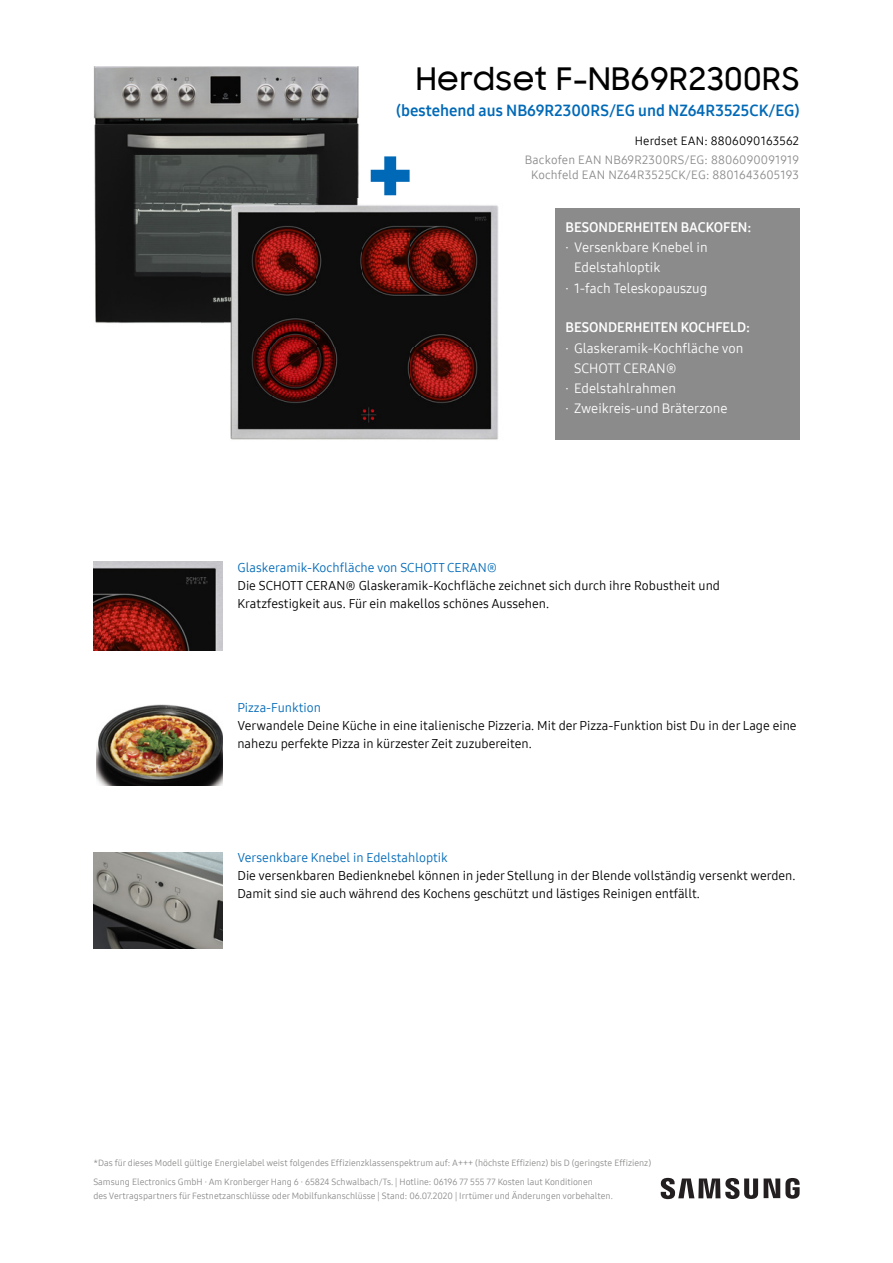
<style>
.page{position:relative;width:893px;height:1263px;background:#fff}
.page>*{position:absolute;margin:0;border:0;box-sizing:border-box;transform-origin:0 0}
.t1{font:700 105px "Samsung Sharp Sans";color:#0069b7}
.t2{font:500 31.5px "Samsung Sharp Sans";letter-spacing:.015em;color:#000}
.t3{font:15.75px "Samsung One 700";color:#0069b7}
.t4{font:13.5px "Samsung One 400";color:#fff}
.t5{font:13.5px "Samsung One 700";color:#fff}
.t6{font:12.75px/18px "Samsung One 400";color:#000}
.t7{font:12.75px "Samsung One 400";color:#0069b7}
.t8{font:12px/14.4px "Samsung One 400";letter-spacing:.015em;color:#8b8b8b;text-align:center}
.t9{font:12px "Samsung One 400";letter-spacing:.015em;color:#000}
.t10{font:9px/13.5px "Samsung One 400";color:#8b8b8b}
.t11{font:9px "Samsung One 400";color:#8c8c8b}
</style>
<div class="page">
<svg style="left:660px;top:1178px;width:139px;height:21px"></svg>
<div style="left:555px;top:208px;width:244px;height:231px;background:#8b8b8b"></div>
<img style="left:93px;top:66px;width:214px;height:90px">
<img style="left:307px;top:66px;width:52px;height:133px">
<img style="left:94px;top:156px;width:106px;height:167px">
<img style="left:200px;top:156px;width:108px;height:45px">
<img style="left:200px;top:201px;width:25px;height:122px">
<img style="left:361px;top:205px;width:138px;height:93px">
<img style="left:230px;top:336px;width:88px;height:104px">
<img style="left:318px;top:298px;width:180px;height:142px">
<img style="left:225px;top:199px;width:136px;height:137px">
<img style="left:93px;top:853px;width:129px;height:96px">
<img style="left:93px;top:562px;width:129px;height:88px">
<img style="left:97px;top:704px;width:125px;height:82px">
<h2 class="t2" style="left:416px;top:64px;width:385px">Herdset F-NB69R2300RS</h2>
<p class="t3" style="left:396px;top:102px;width:405px">(bestehend aus NB69R2300RS/EG und NZ64R3525CK/EG)</p>
<p class="t9" style="left:634px;top:134px;width:166px">Herdset EAN: 8806090163562</p>
<p class="t8" style="left:525px;top:153px;width:276px">Backofen EAN NB69R2300RS/EG: 8806090091919<br>Kochfeld EAN NZ64R3525CK/EG: 8801643605193</p>
<h1 class="t1" style="left:367px;top:128px;width:48px">+</h1>
<p class="t5" style="left:565px;top:219px;width:187px">BESONDERHEITEN BACKOFEN:</p>
<p class="t4" style="left:565px;top:239px;width:143px">· Versenkbare Knebel in</p>
<p class="t4" style="left:574px;top:260px;width:88px">Edelstahloptik</p>
<p class="t4" style="left:565px;top:280px;width:143px">· 1-fach Teleskopauszug</p>
<p class="t5" style="left:565px;top:320px;width:186px">BESONDERHEITEN KOCHFELD:</p>
<p class="t4" style="left:565px;top:340px;width:179px">· Glaskeramik-Kochfläche von</p>
<p class="t4" style="left:574px;top:360px;width:104px">SCHOTT CERAN®</p>
<p class="t4" style="left:565px;top:380px;width:112px">· Edelstahlrahmen</p>
<p class="t4" style="left:565px;top:401px;width:163px">· Zweikreis-und Bräterzone</p>
<p class="t7" style="left:237px;top:560px;width:261px">Glaskeramik-Kochfläche von SCHOTT CERAN®</p>
<p class="t6" style="left:237px;top:576px;width:484px">Die SCHOTT CERAN® Glaskeramik-Kochfläche zeichnet sich durch ihre Robustheit und<br>Kratzfestigkeit aus. Für ein makellos schönes Aussehen.</p>
<p class="t7" style="left:237px;top:700px;width:85px">Pizza-Funktion</p>
<p class="t6" style="left:237px;top:716px;width:560px">Verwandele Deine Küche in eine italienische Pizzeria. Mit der Pizza-Funktion bist Du in der Lage eine nahezu perfekte Pizza in kürzester Zeit zuzubereiten.</p>
<p class="t7" style="left:237px;top:850px;width:212px">Versenkbare Knebel in Edelstahloptik</p>
<p class="t6" style="left:237px;top:867px;width:559px">Die versenkbaren Bedienknebel können in jeder Stellung in der Blende vollständig versenkt werden.<br>Damit sind sie auch während des Kochens geschützt und lästiges Reinigen entfällt.</p>
<p class="t11" style="left:93px;top:1158px;width:559px">*Das für dieses Modell gültige Energielabel weist folgendes Effizienzklassenspektrum auf: A+++ (höchste Effizienz) bis D (geringste Effizienz)</p>
<p class="t10" style="left:93px;top:1176px;width:521px">Samsung Electronics GmbH ∙ Am Kronberger Hang 6 ∙ 65824 Schwalbach/Ts. | Hotline: 06196 77 555 77 Kosten laut Konditionen<br>des Vertragspartners für Festnetzanschlüsse oder Mobilfunkanschlüsse | Stand: 06.07.2020 | Irrtümer und Änderungen vorbehalten.</p>
</div>
